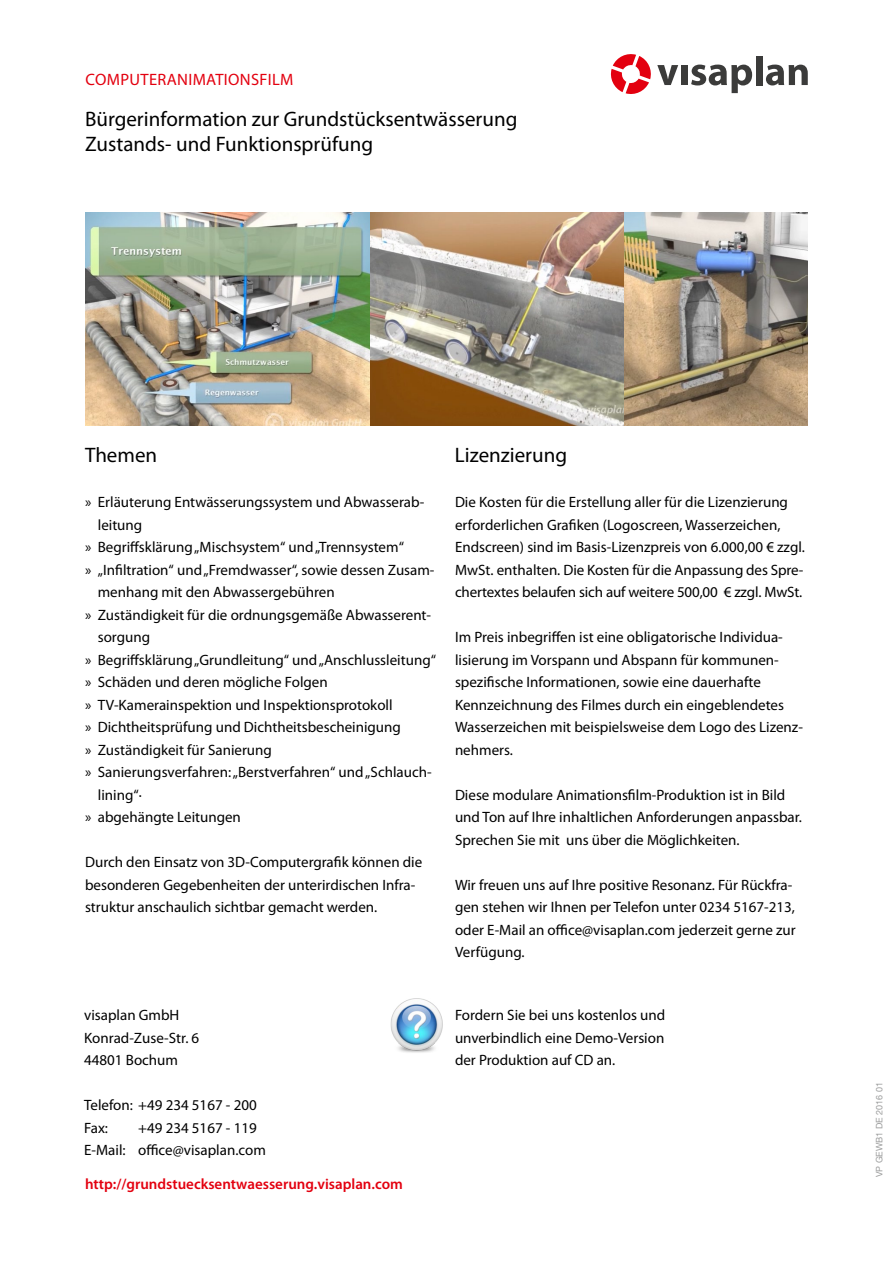
<style>
.page{position:relative;width:893px;height:1263px;background:#fff}
.page>*{position:absolute;margin:0;border:0;box-sizing:border-box;transform-origin:0 0}
.t1{font:21px/25.2px "Myriad Pro";color:#000}
.t2{font:16.5px "Myriad Pro";letter-spacing:.02em;color:#e3000f}
.t3{font:15px/22.5px "Myriad Pro";color:#000}
.t4{font:600 15px "Myriad Pro";color:#e3000f}
.t5{font:9px "Helvetica Neue";color:#9c9d9d}
</style>
<div class="page">
<div style="left:681px;top:65px;width:6px;height:20px;background:#3b3b3a"></div>
<svg style="left:691px;top:65px;width:61px;height:28px"></svg>
<div style="left:756px;top:56px;width:6px;height:29px;background:#3b3b3a"></div>
<svg style="left:766px;top:65px;width:42px;height:20px"></svg>
<svg style="left:610px;top:54px;width:68px;height:40px"></svg>
<img style="left:85px;top:213px;width:723px;height:212px">
<img style="left:390px;top:998px;width:53px;height:55px">
<p class="t2" style="left:86px;top:69px;width:65px">Comp utera</p>
<p class="t2" style="left:177px;top:69px;width:20px">nimati</p>
<p class="t2" style="left:228px;top:69px;width:33px">onsfilm</p>
<h1 class="t1" style="left:85px;top:106px;width:434px">Bürgerinformation zur Grundstücksentwässerung<br>Zustands- und Funktionsprüfung</h1>
<h1 class="t1" style="left:85px;top:442px;width:74px">Themen</h1>
<p class="t3" style="left:85px;top:491px;width:341px">» Erläuterung Entwässerungssystem und Abwasserab-</p>
<p class="t3" style="left:98px;top:513px;width:46px">leitung</p>
<p class="t3" style="left:85px;top:536px;width:320px">» Begriffsklärung „Mischsystem“ und „Trennsystem“</p>
<p class="t3" style="left:85px;top:558px;width:351px">» „Infiltration“ und „Fremdwasser“, sowie dessen Zusam-</p>
<p class="t3" style="left:98px;top:581px;width:239px">menhang mit den Abwassergebühren</p>
<p class="t3" style="left:85px;top:603px;width:348px">» Zuständigkeit für die ordnungsgemäße Abwasserent-</p>
<p class="t3" style="left:98px;top:626px;width:54px">sorgung</p>
<p class="t3" style="left:85px;top:648px;width:353px">» Begriffsklärung „Grundleitung“ und „Anschlussleitung“</p>
<p class="t3" style="left:85px;top:671px;width:244px">» Schäden und deren mögliche Folgen</p>
<p class="t3" style="left:85px;top:693px;width:309px">» TV-Kamerainspektion und Inspektionsprotokoll</p>
<p class="t3" style="left:85px;top:716px;width:317px">» Dichtheitsprüfung und Dichtheitsbescheinigung</p>
<p class="t3" style="left:85px;top:738px;width:188px">» Zuständigkeit für Sanierung</p>
<p class="t3" style="left:85px;top:761px;width:348px">» Sanierungsverfahren: „Berstverfahren“ und „Schlauch-</p>
<p class="t3" style="left:98px;top:783px;width:46px">lining“·</p>
<p class="t3" style="left:85px;top:806px;width:157px">» abgehängte Leitungen</p>
<p class="t3" style="left:85px;top:851px;width:339px">Durch den Einsatz von 3D-Computergrafik können die besonderen Gegebenheiten der unterirdischen Infra&shy;struktur anschaulich sichtbar gemacht werden.</p>
<h1 class="t1" style="left:455px;top:442px;width:114px">Lizenzierung</h1>
<p class="t3" style="left:455px;top:491px;width:351px">Die Kosten für die Erstellung aller für die Lizenzierung erforderlichen Grafiken (Logoscreen, Wasserzeichen, Endscreen) sind im Basis-Lizenzpreis von 6.000,00 € zzgl.<br>MwSt. enthalten. Die Kosten für die Anpassung des Spre&shy;chertextes belaufen sich auf weitere 500,00 € zzgl. MwSt.</p>
<p class="t3" style="left:455px;top:626px;width:349px">Im Preis inbegriffen ist eine obligatorische Individua&shy;lisierung im Vorspann und Abspann für kommunen&shy;spezifische Informationen, sowie eine dauerhafte Kennzeichnung des Filmes durch ein eingeblendetes Wasserzeichen mit beispielsweise dem Logo des Lizenz&shy;nehmers.</p>
<p class="t3" style="left:455px;top:783px;width:349px">Diese modulare Animationsfilm-Produktion ist in Bild und Ton auf Ihre inhaltlichen Anforderungen anpassbar.<br>Sprechen Sie mit uns über die Möglichkeiten.</p>
<p class="t3" style="left:455px;top:873px;width:342px">Wir freuen uns auf Ihre positive Resonanz. Für Rückfra&shy;gen stehen wir Ihnen per Telefon unter 0234 5167-213, oder E-Mail an office@visaplan.com jederzeit gerne zur Verfügung.</p>
<p class="t3" style="left:84px;top:1003px;width:117px">visaplan GmbH<br>Konrad-Zuse-Str. 6<br>44801 Bochum</p>
<p class="t3" style="left:84px;top:1093px;width:174px">Telefon: +49 234 5167 - 200<br>Fax:</p>
<p class="t3" style="left:84px;top:1116px;width:183px;text-indent:54px">+49 234 5167 - 119<br>E-Mail: office@visaplan.com</p>
<p class="t4" style="left:85px;top:1174px;width:319px">http://grundstuecksentwaesserung.visaplan.com</p>
<p class="t3" style="left:455px;top:1004px;width:212px;text-align:justify">Fordern Sie bei uns kostenlos und unverbindlich eine Demo-Version der Produktion auf CD an.</p>
<p class="t5" style="left:874px;top:1177px;width:97px;rotate:-90deg">VP GEWB1 DE 2016 01</p>
</div>
